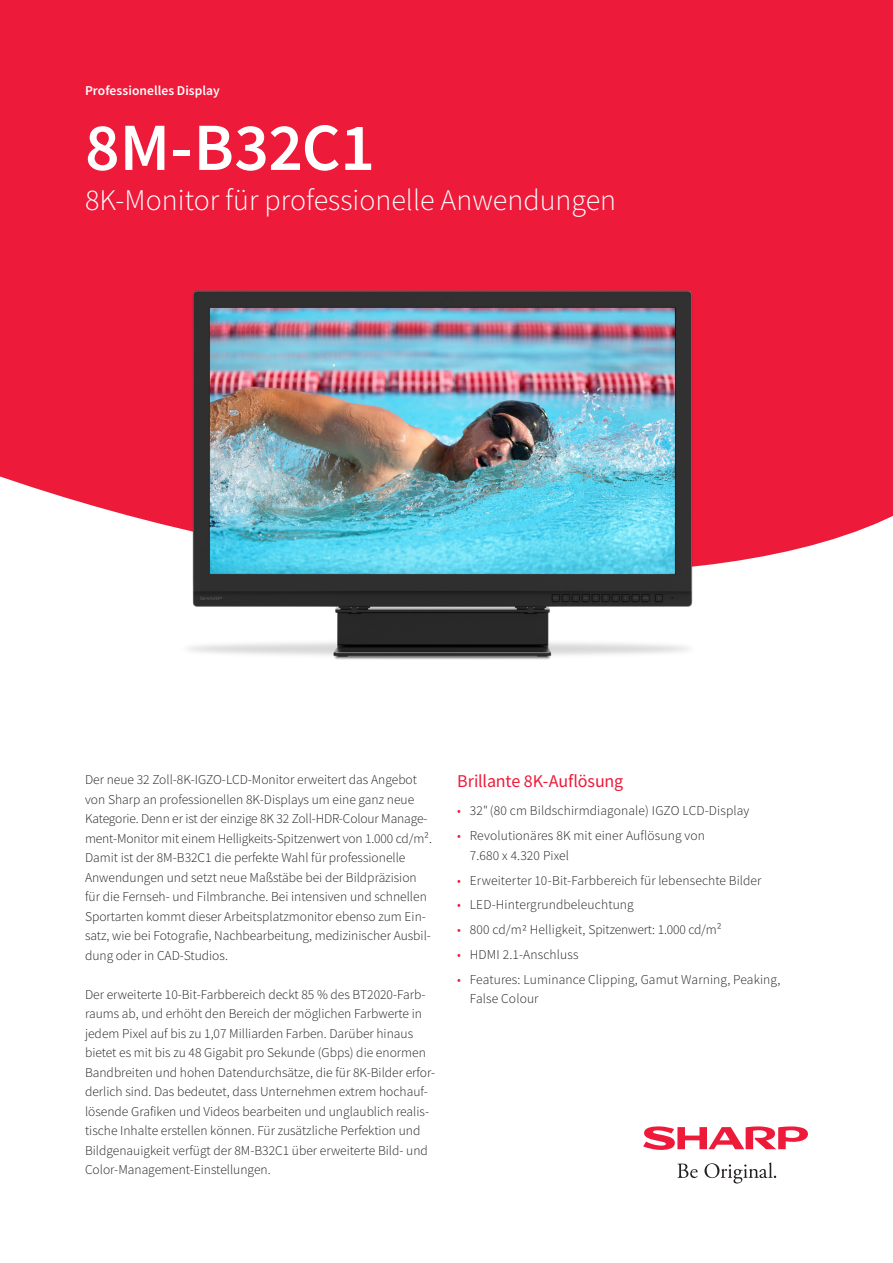
<style>
.page{position:relative;width:893px;height:1263px;background:#fff}
.page>*{position:absolute;margin:0;border:0;box-sizing:border-box;transform-origin:0 0}
.t1{font:600 67.5px "Source Sans Pro";letter-spacing:-.005em;color:#fff}
.t2{font:300 30px "Source Sans Pro";color:#fff}
.t3{font:18px "Source Sans Pro";letter-spacing:-.01em;color:#ed1a3a}
.Subhead{font:300 13.5px/19.5px "Source Sans Pro";color:#231f20}
.t4{font:600 13.5px "Source Sans Pro";letter-spacing:.005em;color:#fff}
.s1{color:#ed1a3a}
</style>
<div class="page">
<div style="left:0;top:0;width:893px;height:617px;background:#ed1a3a"></div>
<svg style="left:677px;top:1163px;width:21px;height:15px"></svg>
<svg style="left:704px;top:1162px;width:72px;height:21px"></svg>
<svg style="left:643px;top:1126px;width:165px;height:24px"></svg>
<img style="left:0;top:290px;width:893px;height:370px">
<p class="t4" style="left:85px;top:82px;width:136px">Professionelles Display</p>
<p class="t1" style="left:85px;top:103px;width:291px">8M-B32C1</p>
<p class="t2" style="left:85px;top:182px;width:533px">8K-Monitor für professionelle Anwendungen</p>
<p class="Subhead" style="left:85px;top:770px;width:348px">Der neue 32 Zoll-8K-IGZO-LCD-Monitor erweitert das Angebot von Sharp an professionellen 8K-Displays um eine ganz neue Kategorie. Denn er ist der einzige 8K 32 Zoll-HDR-Colour Manage&shy;ment-Monitor mit einem Helligkeits-Spitzenwert von 1.000 cd/m².<br>Damit ist der 8M-B32C1 die perfekte Wahl für professionelle Anwendungen und setzt neue Maßstäbe bei der Bildpräzision für die Fernseh- und Filmbranche. Bei intensiven und schnellen Sportarten kommt dieser Arbeitsplatzmonitor ebenso zum Ein&shy;satz, wie bei Fotografie, Nachbearbeitung, medizinischer Ausbil&shy;dung oder in CAD-Studios.</p>
<p class="Subhead" style="left:85px;top:984px;width:352px">Der erweiterte 10-Bit-Farbbereich deckt 85 % des BT2020-Farb&shy;raums ab, und erhöht den Bereich der möglichen Farbwerte in jedem Pixel auf bis zu 1,07 Milliarden Farben. Darüber hinaus bietet es mit bis zu 48 Gigabit pro Sekunde (Gbps) die enormen Bandbreiten und hohen Datendurchsätze, die für 8K-Bilder erfor&shy;derlich sind. Das bedeutet, dass Unternehmen extrem hochauf&shy;lösende Grafiken und Videos bearbeiten und unglaublich realis&shy;tische Inhalte erstellen können. Für zusätzliche Perfektion und Bildgenauigkeit verfügt der 8M-B32C1 über erweiterte Bild- und Color-Management-Einstellungen.</p>
<p class="t3" style="left:457px;top:770px;width:168px">Brillante 8K-Auflösung</p>
<p class="Subhead" style="left:457px;top:801px;width:294px"><span class="s1">•</span> 32"(80 cm Bildschirmdiagonale) IGZO LCD-Display</p>
<p class="Subhead" style="left:470px;top:826px;width:237px;text-indent:-13px"><span class="s1">•</span> Revolutionäres 8K mit einer Auflösung von<br>7.680 x 4.320 Pixel</p>
<p class="Subhead" style="left:457px;top:870px;width:306px"><span class="s1">•</span> Erweiterter 10-Bit-Farbbereich für lebensechte Bilder</p>
<p class="Subhead" style="left:457px;top:895px;width:178px"><span class="s1">•</span> LED-Hintergrundbeleuchtung</p>
<p class="Subhead" style="left:457px;top:920px;width:266px"><span class="s1">•</span> 800 cd/m2 Helligkeit, Spitzenwert: 1.000 cd/m²</p>
<p class="Subhead" style="left:457px;top:945px;width:123px"><span class="s1">•</span> HDMI 2.1-Anschluss</p>
<p class="Subhead" style="left:470px;top:970px;width:312px;text-indent:-13px"><span class="s1">•</span> Features: Luminance Clipping, Gamut Warning, Peaking,<br>False Colour</p>
</div>
